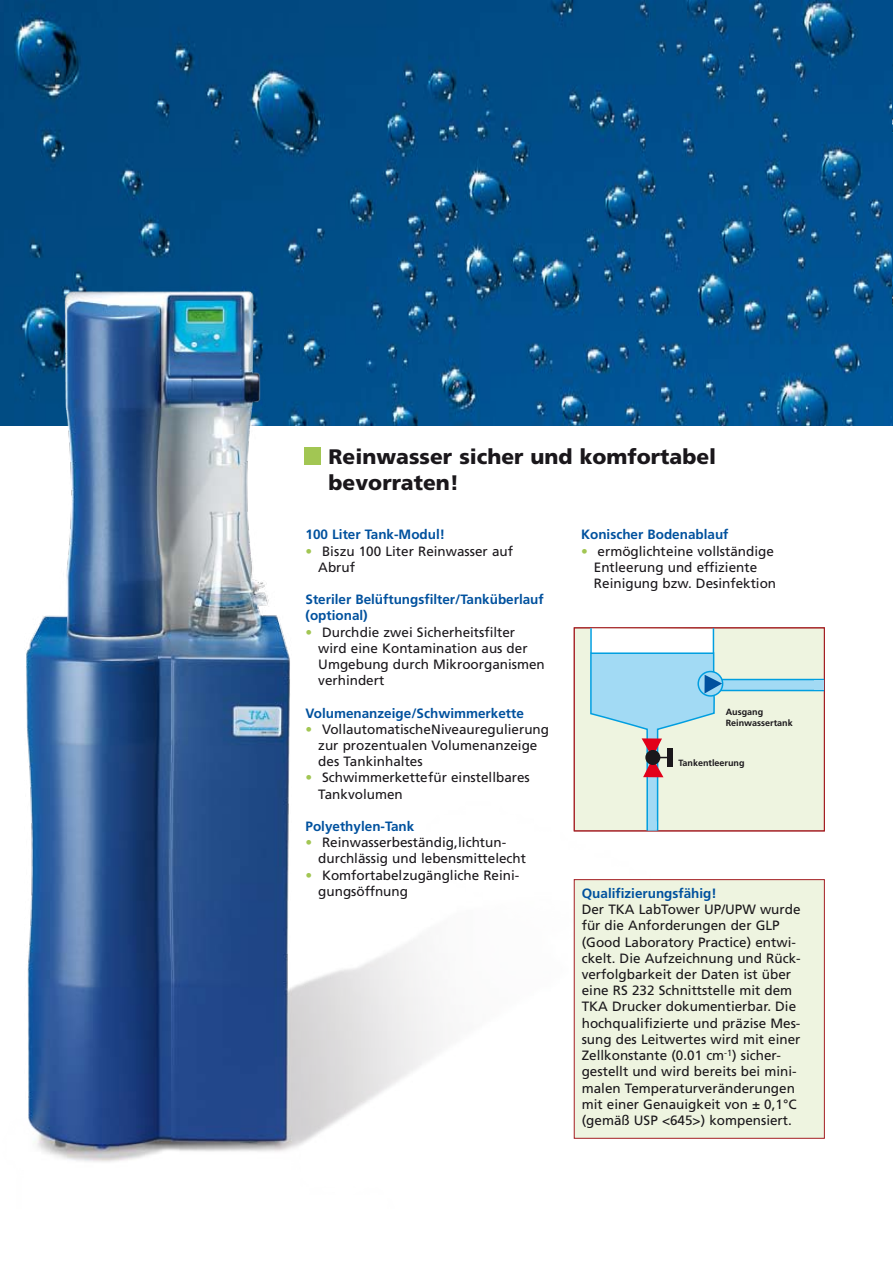
<style>
.page{position:relative;width:893px;height:1263px;background:#fff}
.page>*{position:absolute;margin:0;border:0;box-sizing:border-box;transform-origin:0 0}
.t1{font:900 21px/25.2px "Frutiger";color:#1a171b}
.t2{font:13.5px/16.2px "Frutiger";color:#1a171b}
.t3{font:700 13.5px/16.2px "Frutiger";color:#00519e}
.t4{font:700 9px/10.8px "Frutiger";color:#1a171b}
.s1{color:#a2c653}
</style>
<div class="page">
<img style="left:0;top:0;width:892px;height:425px">
<img style="left:0;top:209px;width:732px;height:953px">
<div style="left:574px;top:628px;width:250px;height:203px;background:#eef4e0"></div>
<svg style="left:589px;top:628px;width:236px;height:203px"></svg>
<div style="left:645px;top:750px;width:15px;height:15px;background:#1a171b;border-radius:50%"></div>
<div style="left:667px;top:748px;width:6px;height:19px;background:#1a171b"></div>
<div style="left:304px;top:447px;width:16px;height:17px;background:#a2c653"></div>
<div style="left:574px;top:880px;width:250px;height:258px;background:#eef4e0"></div>
<div style="left:574px;top:879px;width:251px;height:260px;border:1px solid #a41d22"></div>
<h1 class="t1" style="left:329px;top:444px;width:389px">Reinwasser sicher und komfortabel bevorraten!</h1>
<p class="t3" style="left:581px;top:526px;width:149px">Konischer Bodenablauf</p>
<p class="t2" style="left:594px;top:543px;width:184px;text-indent:-13px"><span class="s1">•</span> ermöglichteine vollständige<br>Entleerung und effiziente<br>Reinigung bzw. Desinfektion</p>
<p class="t3" style="left:306px;top:526px;width:141px">100 Liter Tank-Modul!</p>
<p class="t2" style="left:318px;top:543px;width:196px;text-indent:-13px"><span class="s1">•</span> Biszu 100 Liter Reinwasser auf<br>Abruf</p>
<p class="t3" style="left:306px;top:591px;width:240px">Steriler Belüftungsfilter/Tanküberlauf (optional)</p>
<p class="t2" style="left:318px;top:624px;width:228px;text-indent:-13px"><span class="s1">•</span> Durchdie zwei Sicherheitsfilter wird eine Kontamination aus der<br>Um-gebung durch Mikroorganismen verhindert</p>
<p class="t3" style="left:306px;top:705px;width:220px">Volumenanzeige/Schwimmerkette</p>
<p class="t2" style="left:318px;top:721px;width:232px;text-indent:-13px"><span class="s1">•</span> VollautomatischeNiveauregulierung zur prozentualen Volumenanzeige des Tankinhaltes</p>
<p class="t2" style="left:318px;top:769px;width:213px;text-indent:-13px"><span class="s1">•</span> Schwimmerkettefür einstellbares<br>Tankvolumen</p>
<p class="t3" style="left:306px;top:818px;width:110px">Polyethylen-Tank</p>
<p class="t2" style="left:318px;top:834px;width:209px;text-indent:-13px"><span class="s1">•</span> Reinwasserbeständig,lichtun&shy;durchlässig und lebensmittelecht</p>
<p class="t2" style="left:318px;top:867px;width:203px;text-indent:-13px"><span class="s1">•</span> Komfortabelzugängliche Reini&shy;gungsöffnung</p>
<p class="t4" style="left:726px;top:707px;width:69px">Ausgang<br>Reinwassertank</p>
<p class="t4" style="left:679px;top:757px;width:68px">Tankentleerung</p>
<p class="t3" style="left:582px;top:885px;width:137px">Qualifizierungsfähig!</p>
<p class="t2" style="left:582px;top:901px;width:221px">Der TKA LabTower UP/UPW wurde für die Anforderungen der GLP (Good Laboratory Practice) entwi&shy;ckelt. Die Aufzeichnung und Rück&shy;verfolgbarkeit der Daten ist über eine RS 232 Schnittstelle mit dem TKA Drucker dokumentierbar. Die hochqualifizierte und präzise Mes&shy;sung des Leitwertes wird mit einer Zellkonstante (0.01 cm<sup>-1</sup>) sicher&shy;gestellt und wird bereits bei mini&shy;malen Temperaturveränderungen mit einer Genauigkeit von ± 0,1°C (gemäß USP &lt;645&gt;) kompensiert.</p>
</div>
